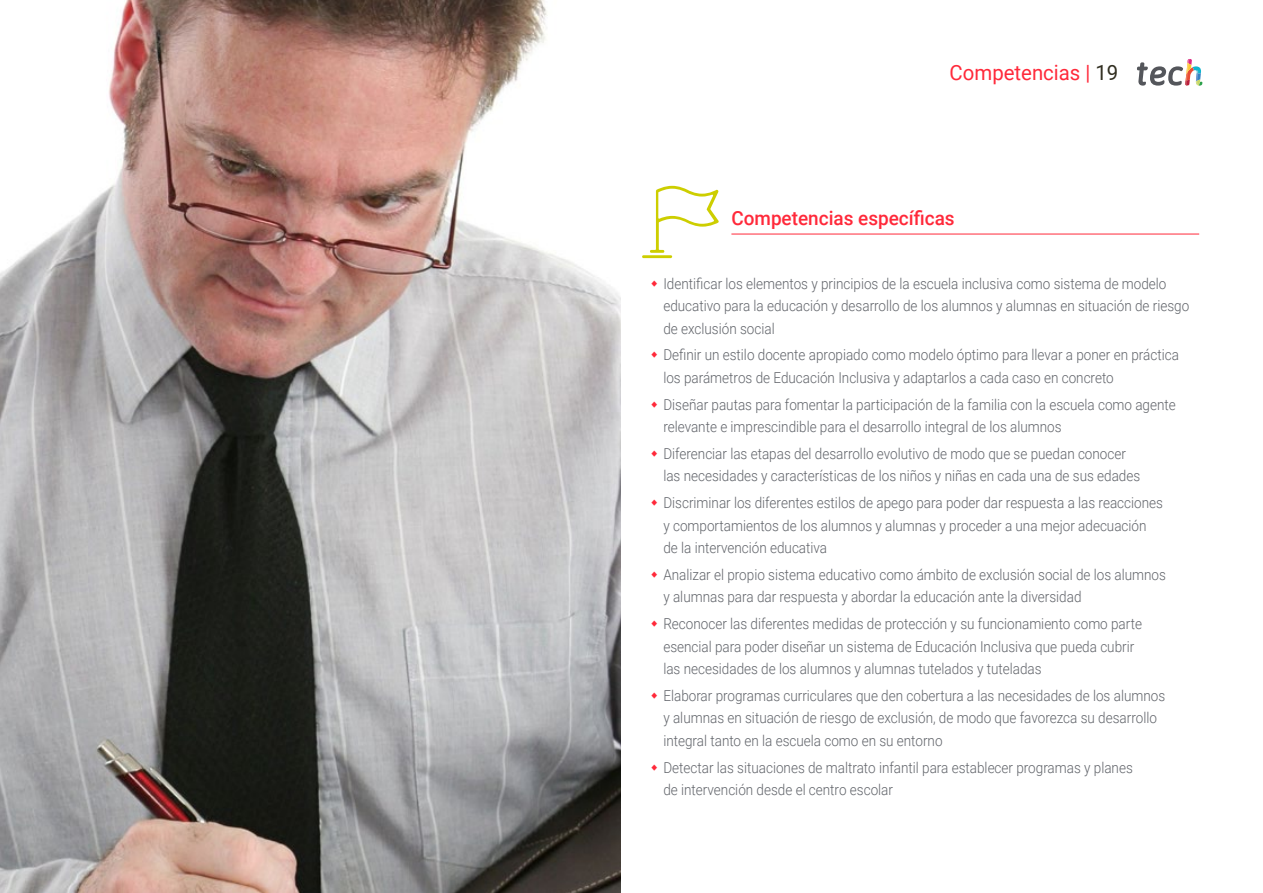
<style>
.page{position:relative;width:1263px;height:893px;background:#fff}
.page>*{position:absolute;margin:0;border:0;box-sizing:border-box;transform-origin:0 0}
.t1{font:21px "Roboto";color:#ff293a}
.t2{font:500 19.5px "Roboto";color:#ff293a}
.t3{font:300 15px/22.5px "Roboto";color:#61646a;scale:.9 1}
.s1{color:#312e20}
</style>
<div class="page">
<img style="left:0;top:0;width:621px;height:893px">
<hr style="left:731px;top:234px;width:468px;height:1px;background:#ff293a">
<hr style="left:642px;top:255px;width:30px;height:3px;background:#cdce00">
<svg style="left:650px;top:186px;width:69px;height:67px"></svg>
<svg style="left:1137px;top:59px;width:65px;height:27px"></svg>
<h1 class="t1" style="left:950px;top:57px;width:170px">Competencias | <span class="s1">19</span></h1>
<h2 class="t2" style="left:731px;top:204px;width:225px">Competencias específicas</h2>
<p class="t3" style="left:663px;top:272px;width:586px">Identificar los elementos y principios de la escuela inclusiva como sistema de modelo educativo para la educación y desarrollo de los alumnos y alumnas en situación de riesgo de exclusión social</p>
<p class="t3" style="left:663px;top:343px;width:574px">Definir un estilo docente apropiado como modelo óptimo para llevar a poner en práctica los parámetros de Educación Inclusiva y adaptarlos a cada caso en concreto</p>
<p class="t3" style="left:663px;top:393px;width:571px">Diseñar pautas para fomentar la participación de la familia con la escuela como agente relevante e imprescindible para el desarrollo integral de los alumnos</p>
<p class="t3" style="left:663px;top:442px;width:531px">Diferenciar las etapas del desarrollo evolutivo de modo que se puedan conocer las necesidades y características de los niños y niñas en cada una de sus edades</p>
<p class="t3" style="left:663px;top:491px;width:557px">Discriminar los diferentes estilos de apego para poder dar respuesta a las reacciones y comportamientos de los alumnos y alumnas y proceder a una mejor adecuación de la intervención educativa</p>
<p class="t3" style="left:663px;top:563px;width:560px">Analizar el propio sistema educativo como ámbito de exclusión social de los alumnos y alumnas para dar respuesta y abordar la educación ante la diversidad</p>
<p class="t3" style="left:663px;top:612px;width:533px">Reconocer las diferentes medidas de protección y su funcionamiento como parte esencial para poder diseñar un sistema de Educación Inclusiva que pueda cubrir las necesidades de los alumnos y alumnas tutelados y tuteladas</p>
<p class="t3" style="left:663px;top:684px;width:559px">Elaborar programas curriculares que den cobertura a las necesidades de los alumnos y alumnas en situación de riesgo de exclusión, de modo que favorezca su desarrollo integral tanto en la escuela como en su entorno</p>
<p class="t3" style="left:663px;top:756px;width:523px">Detectar las situaciones de maltrato infantil para establecer programas y planes de intervención desde el centro escolar</p>
</div>
